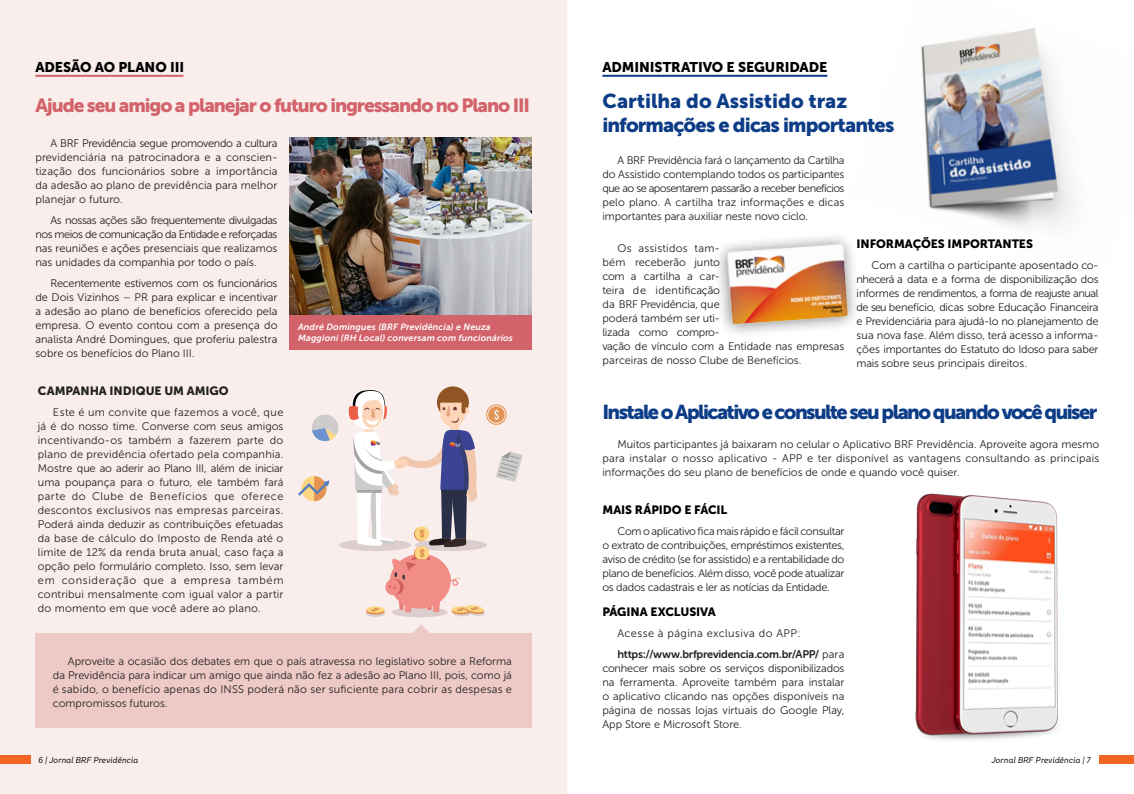
<style>
.page{position:relative;width:1134px;height:794px;background:#fff}
.page>*{position:absolute;margin:0;border:0;box-sizing:border-box;transform-origin:0 0}
.t1{font:20px "Museo Sans 900";letter-spacing:-.08em;color:#0d3c87}
.t2{font:20px/23.6px "Museo Sans 900";letter-spacing:-.05em;color:#0d3c87}
.t3{font:19px "Museo Sans 900";letter-spacing:-.055em;color:#d3636b}
.t4{font:14px "Museo Sans 900";letter-spacing:-.01em;color:#000}
.t5{font:12px "Museo Sans 900";letter-spacing:-.005em;color:#000}
.t6{font:12px "Museo Sans 900";letter-spacing:-.005em;color:#222121}
.t7{font:11px/14px "Museo Sans 300";color:#222121;text-align:justify}
.t8{font:11px "Museo Sans 700";letter-spacing:-.02em;color:#222121}
.t9{font:11px "Museo Sans 300";letter-spacing:.035em;color:#222121}
.t10{font:italic 9px/10.8px "Museo Sans 700";letter-spacing:.015em;color:#fff}
.t11{font:italic 8px "Skola Sans";color:#000}
.s1{font-family:"Museo Sans 300"}
</style>
<div class="page">
<div style="left:0;top:0;width:567px;height:794px;background:#f9eeec"></div>
<svg style="left:339px;top:539px;width:72px;height:12px"></svg>
<svg style="left:298px;top:476px;width:32px;height:25px"></svg>
<svg style="left:311px;top:414px;width:28px;height:28px"></svg>
<img style="left:921px;top:28px;width:152px;height:200px">
<hr style="left:602px;top:75px;width:225px;height:2px;background:#0d3c87">
<img style="left:289px;top:138px;width:242px;height:177px">
<div style="left:289px;top:315px;width:242px;height:34px;background:#d3636b"></div>
<hr style="left:35px;top:75px;width:148px;height:2px;background:#d3636b">
<div style="left:35px;top:633px;width:496px;height:95px;background:#eecac6"></div>
<svg style="left:413px;top:625px;width:16px;height:8px"></svg>
<img style="left:915px;top:493px;width:143px;height:247px">
<div style="left:714px;top:232px;width:147px;height:107px;background:#000;opacity:.5"></div>
<img style="left:726px;top:241px;width:125px;height:86px">
<svg style="left:348px;top:387px;width:175px;height:230px"></svg>
<div style="left:1099px;top:756px;width:35px;height:8px;background:#f26522"></div>
<div style="left:0;top:756px;width:30px;height:8px;background:#f26522"></div>
<p class="t4" style="left:35px;top:59px;width:150px">ADESÃO AO PLANO III</p>
<h2 class="t3" style="left:35px;top:95px;width:496px">Ajude seu amigo a planejar o futuro ingressando no Plano III</h2>
<p class="t7" style="left:35px;top:136px;width:244px;text-indent:15px">A BRF Previdência segue promovendo a cultura previdenciária na patrocinadora e a conscien&shy;tização dos funcionários sobre a importância da adesão ao plano de previdência para melhor planejar o futuro.</p>
<p class="t7" style="left:35px;top:213px;width:244px;text-indent:15px">As nossas ações são frequentemente divulgadas nos meios de comunicação da Entidade e reforçadas nas reuniões e ações presenciais que realizamos nas unidades da companhia por todo o país.</p>
<p class="t7" style="left:35px;top:276px;width:244px;text-indent:15px">Recentemente estivemos com os funcionários de Dois Vizinhos – PR para explicar e incentivar a adesão ao plano de benefícios oferecido pela empresa. O evento contou com a presença do analista André Domingues, que proferiu palestra sobre os benefícios do Plano III.</p>
<p class="t6" style="left:38px;top:384px;width:192px">CAMPANHA INDIQUE UM AMIGO</p>
<p class="t7" style="left:38px;top:405px;width:247px;text-indent:15px">Este é um convite que fazemos a você, que já é do nosso time. Converse com seus amigos incentivando-os também a fazerem parte do plano de previdência ofertado pela companhia.<br>Mostre que ao aderir ao Plano III, além de iniciar uma poupança para o futuro, ele também fará parte do Clube de Benefícios que oferece descontos exclusivos nas empresas parceiras.<br>Poderá ainda deduzir as contribuições efetuadas da base de cálculo do Imposto de Renda até o limite de 12% da renda bruta anual, caso faça a opção pelo formulário completo. Isso, sem levar em consideração que a empresa também contribui mensalmente com igual valor a partir do momento em que você adere ao plano.</p>
<p class="t10" style="left:298px;top:321px;width:216px">André Domingues (BRF Previdência) e Neuza<br>Maggioni (RH Local) conversam com funcionários</p>
<p class="t7" style="left:53px;top:654px;width:461px;text-indent:15px">Aproveite a ocasião dos debates em que o país atravessa no legislativo sobre a Reforma da Previdência para indicar um amigo que ainda não fez a adesão ao Plano III, pois, como já é sabido, o benefício apenas do INSS poderá não ser suficiente para cobrir as despesas e compromissos futuros.</p>
<p class="t4" style="left:602px;top:59px;width:226px">ADMINISTRATIVO E SEGURIDADE</p>
<h1 class="t2" style="left:602px;top:89px;width:294px">Cartilha do Assistido traz informações e dicas importantes</h1>
<p class="t7" style="left:602px;top:154px;width:244px;text-indent:15px">A BRF Previdência fará o lançamento da Cartilha do Assistido contemplando todos os participantes que ao se aposentarem passarão a receber benefícios pelo plano. A cartilha traz informações e dicas importantes para auxiliar neste novo ciclo.</p>
<p class="t7" style="left:602px;top:241px;width:244px;text-align:left;text-indent:15px">Os assistidos tam-<br>bém receberão junto<br>com a cartilha a car-<br>teira de identificação<br>da BRF Previdência, que<br>poderá também ser uti-<br>lizada como compro-<br>vação de vínculo com a Entidade nas empresas parceiras de nosso Clube de Benefícios.</p>
<p class="t5" style="left:856px;top:237px;width:178px">INFORMAÇÕES IMPORTANTES</p>
<p class="t7" style="left:856px;top:258px;width:244px;text-indent:15px">Com a cartilha o participante aposentado co&shy;nhecerá a data e a forma de disponibilização dos informes de rendimentos, a forma de reajuste anual de seu benefício, dicas sobre Educação Financeira e Previdenciária para ajudá-lo no planejamento de sua nova fase. Além disso, terá acesso a informa&shy;ções importantes do Estatuto do Idoso para saber mais sobre seus principais direitos.</p>
<h1 class="t1" style="left:602px;top:401px;width:496px">Instale o Aplicativo e consulte seu plano quando você quiser</h1>
<p class="t7" style="left:602px;top:437px;width:498px;text-indent:15px">Muitos participantes já baixaram no celular o Aplicativo BRF Previdência. Aproveite agora mesmo para instalar o nosso aplicativo - APP e ter disponível as vantagens consultando as principais informações do seu plano de benefícios de onde e quando você quiser.</p>
<p class="t5" style="left:602px;top:503px;width:126px">MAIS RÁPIDO E FÁCIL</p>
<p class="t7" style="left:602px;top:524px;width:244px;text-indent:15px">Com o aplicativo fica mais rápido e fácil consultar o extrato de contribuições, empréstimos existentes, aviso de crédito (se for assistido) e a rentabilidade do plano de benefícios. Além disso, você pode atualizar os dados cadastrais e ler as notícias da Entidade.</p>
<p class="t5" style="left:602px;top:605px;width:115px">PÁGINA EXCLUSIVA</p>
<p class="t9" style="left:617px;top:627px;width:185px">Acesse à página exclusiva do APP:</p>
<p class="t8" style="left:617px;top:648px;width:229px">https://www.brfprevidencia.com.br/APP/ <span class="s1">para</span></p>
<p class="t7" style="left:602px;top:661px;width:244px">conhecer mais sobre os serviços disponibilizados na ferramenta. Aproveite também para instalar o aplicativo clicando nas opções disponíveis na página de nossas lojas virtuais do Google Play, App Store e Microsoft Store.</p>
<p class="t11" style="left:38px;top:755px;width:101px">6 | Jornal BRF Previdência</p>
<p class="t11" style="left:991px;top:755px;width:101px">Jornal BRF Previdência | 7</p>
</div>
